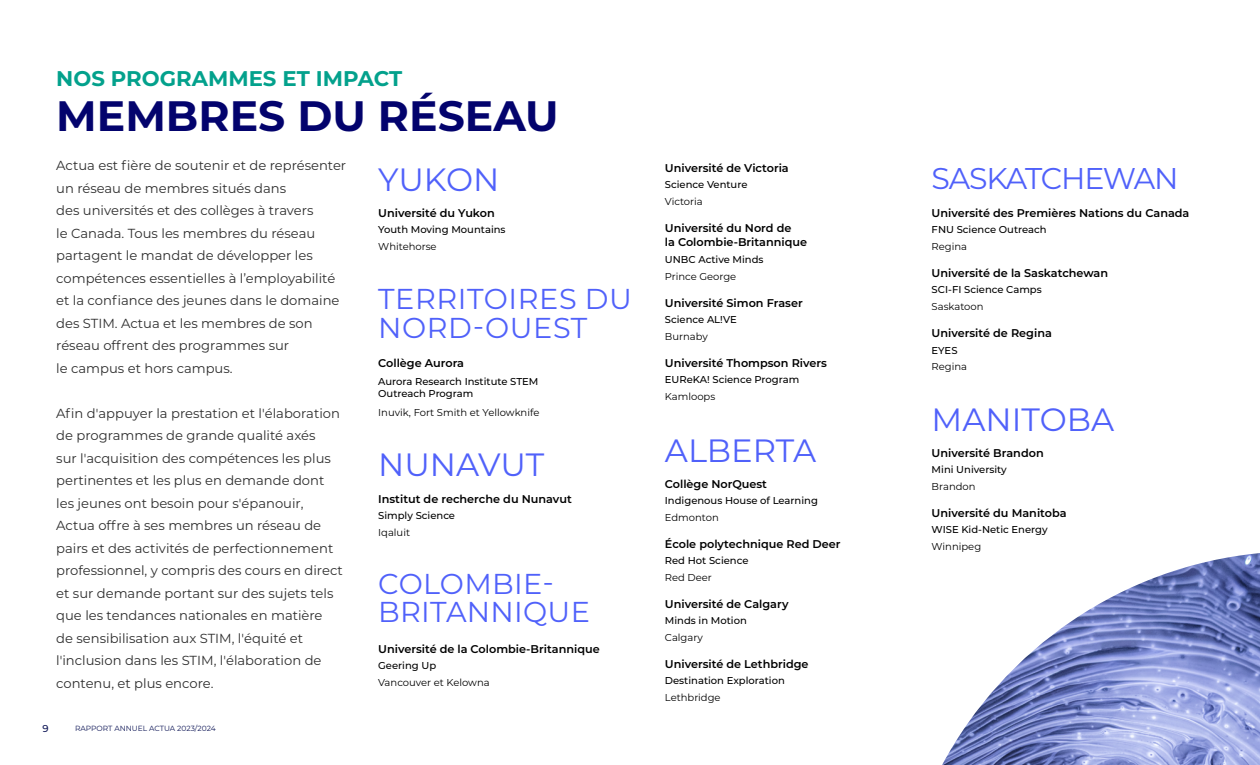
<style>
.page{position:relative;width:1260px;height:765px;background:#fff}
.page>*{position:absolute;margin:0;border:0;box-sizing:border-box;transform-origin:0 0}
.t1{font:700 42.5px "Montserrat";color:#03036d}
.t2{font:32.25px "Montserrat";color:#5061fa}
.t3{font:30px "Montserrat";letter-spacing:-.04em;color:#5061fa}
.t4{font:28.75px/28.8px "Montserrat";letter-spacing:.01em;color:#5061fa}
.t5{font:700 21.25px "Montserrat";color:#03a18c}
.t6{font:13.12px/22.5px "Montserrat";color:#2e2e2e}
.t7{font:600 11.25px/13.5px "Montserrat";color:#000}
.t8{font:500 10px/12px "Montserrat";color:#000}
.t9{font:10px "Montserrat";color:#000}
.t10{font:500 10px "Montserrat";color:#0f1757}
.t11{font:7.5px "Montserrat";color:#0f1757}
</style>
<div class="page">
<img style="left:942px;top:553px;width:318px;height:212px">
<h3 class="t5" style="left:56px;top:63px;width:348px">NOS PROGRAMMES ET IMPACT</h3>
<h1 class="t1" style="left:56px;top:85px;width:504px">MEMBRES DU RÉSEAU</h1>
<p class="t6" style="left:56px;top:154px;width:291px">Actua est fière de soutenir et de représenter un réseau de membres situés dans<br>des universités et des collèges à travers<br>le Canada. Tous les membres du réseau partagent le mandat de développer les compétences essentielles à l’employabilité et la confiance des jeunes dans le domaine des STIM. Actua et les membres de son réseau offrent des programmes sur<br>le campus et hors campus.</p>
<p class="t6" style="left:56px;top:402px;width:288px">Afin d'appuyer la prestation et l'élaboration de programmes de grande qualité axés<br>sur l'acquisition des compétences les plus pertinentes et les plus en demande dont les jeunes ont besoin pour s'épanouir, Actua offre à ses membres un réseau de pairs et des activités de perfectionnement professionnel, y compris des cours en direct et sur demande portant sur des sujets tels que les tendances nationales en matière<br>de sensibilisation aux STIM, l'équité et l'inclusion dans les STIM, l'élaboration de contenu, et plus encore.</p>
<h2 class="t2" style="left:378px;top:158px;width:123px">YUKON</h2>
<p class="t7" style="left:378px;top:206px;width:118px">Université du Yukon</p>
<p class="t8" style="left:378px;top:223px;width:129px">Youth Moving Mountains</p>
<p class="t9" style="left:378px;top:240px;width:60px">Whitehorse</p>
<h3 class="t4" style="left:378px;top:284px;width:255px">TERRITOIRES DU<br>NORD-OUEST</h3>
<p class="t7" style="left:378px;top:356px;width:87px">Collège Aurora</p>
<p class="t8" style="left:378px;top:375px;width:162px">Aurora Research Institute STEM<br>Outreach Program</p>
<p class="t9" style="left:378px;top:406px;width:163px">Inuvik, Fort Smith et Yellowknife</p>
<h2 class="t2" style="left:378px;top:443px;width:167px">NUNAVUT</h2>
<p class="t7" style="left:378px;top:492px;width:195px">Institut de recherche du Nunavut</p>
<p class="t8" style="left:378px;top:509px;width:78px">Simply Science</p>
<p class="t9" style="left:378px;top:525px;width:33px">Iqaluit</p>
<h3 class="t4" style="left:378px;top:569px;width:213px;line-height:27.5px">COLOMBIE-<br>BRITANNIQUE</h3>
<p class="t7" style="left:378px;top:642px;width:223px">Université de la Colombie-Britannique</p>
<p class="t8" style="left:378px;top:659px;width:59px">Geering Up</p>
<p class="t9" style="left:378px;top:676px;width:113px">Vancouver et Kelowna</p>
<p class="t10" style="left:42px;top:722px;width:8px">9</p>
<p class="t11" style="left:75px;top:723px;width:142px">RAPPORT ANNUEL ACTUA 2023/2024</p>
<p class="t7" style="left:665px;top:161px;width:125px">Université de Victoria</p>
<p class="t8" style="left:665px;top:178px;width:84px">Science Venture</p>
<p class="t9" style="left:665px;top:195px;width:39px">Victoria</p>
<p class="t7" style="left:665px;top:221px;width:144px">Université du Nord de<br>la Colombie-Britannique</p>
<p class="t8" style="left:665px;top:253px;width:100px">UNBC Active Minds</p>
<p class="t9" style="left:665px;top:270px;width:73px">Prince George</p>
<p class="t7" style="left:665px;top:296px;width:139px">Université Simon Fraser</p>
<p class="t8" style="left:665px;top:313px;width:73px">Science AL!VE</p>
<p class="t9" style="left:665px;top:330px;width:44px">Burnaby</p>
<p class="t7" style="left:665px;top:356px;width:164px">Université Thompson Rivers</p>
<p class="t8" style="left:665px;top:373px;width:136px">EUReKA! Science Program</p>
<p class="t9" style="left:665px;top:390px;width:52px">Kamloops</p>
<h2 class="t2" style="left:665px;top:428px;width:153px">ALBERTA</h2>
<p class="t7" style="left:665px;top:477px;width:104px">Collège NorQuest</p>
<p class="t8" style="left:665px;top:494px;width:155px">Indigenous House of Learning</p>
<p class="t9" style="left:665px;top:510px;width:55px">Edmonton</p>
<p class="t7" style="left:665px;top:537px;width:177px">École polytechnique Red Deer</p>
<p class="t8" style="left:665px;top:554px;width:85px">Red Hot Science</p>
<p class="t9" style="left:665px;top:570px;width:49px">Red Deer</p>
<p class="t7" style="left:665px;top:597px;width:125px">Université de Calgary</p>
<p class="t8" style="left:665px;top:614px;width:83px">Minds in Motion</p>
<p class="t9" style="left:665px;top:630px;width:40px">Calgary</p>
<p class="t7" style="left:665px;top:657px;width:145px">Université de Lethbridge</p>
<p class="t8" style="left:665px;top:674px;width:122px">Destination Exploration</p>
<p class="t9" style="left:665px;top:690px;width:57px">Lethbridge</p>
<h3 class="t3" style="left:932px;top:158px;width:248px">SASKATCHEWAN</h3>
<p class="t7" style="left:932px;top:206px;width:259px">Université des Premières Nations du Canada</p>
<p class="t8" style="left:932px;top:223px;width:116px">FNU Science Outreach</p>
<p class="t9" style="left:932px;top:240px;width:37px">Regina</p>
<p class="t7" style="left:932px;top:266px;width:178px">Université de la Saskatchewan</p>
<p class="t8" style="left:932px;top:283px;width:112px">SCI-FI Science Camps</p>
<p class="t9" style="left:932px;top:300px;width:53px">Saskatoon</p>
<p class="t7" style="left:932px;top:326px;width:122px">Université de Regina</p>
<p class="t8" style="left:932px;top:344px;width:27px">EYES</p>
<p class="t9" style="left:932px;top:360px;width:37px">Regina</p>
<h2 class="t2" style="left:932px;top:398px;width:184px">MANITOBA</h2>
<p class="t7" style="left:932px;top:446px;width:114px">Université Brandon</p>
<p class="t8" style="left:932px;top:463px;width:77px">Mini University</p>
<p class="t9" style="left:932px;top:480px;width:45px">Brandon</p>
<p class="t7" style="left:932px;top:506px;width:136px">Université du Manitoba</p>
<p class="t8" style="left:932px;top:523px;width:118px">WISE Kid-Netic Energy</p>
<p class="t9" style="left:932px;top:540px;width:51px">Winnipeg</p>
</div>
